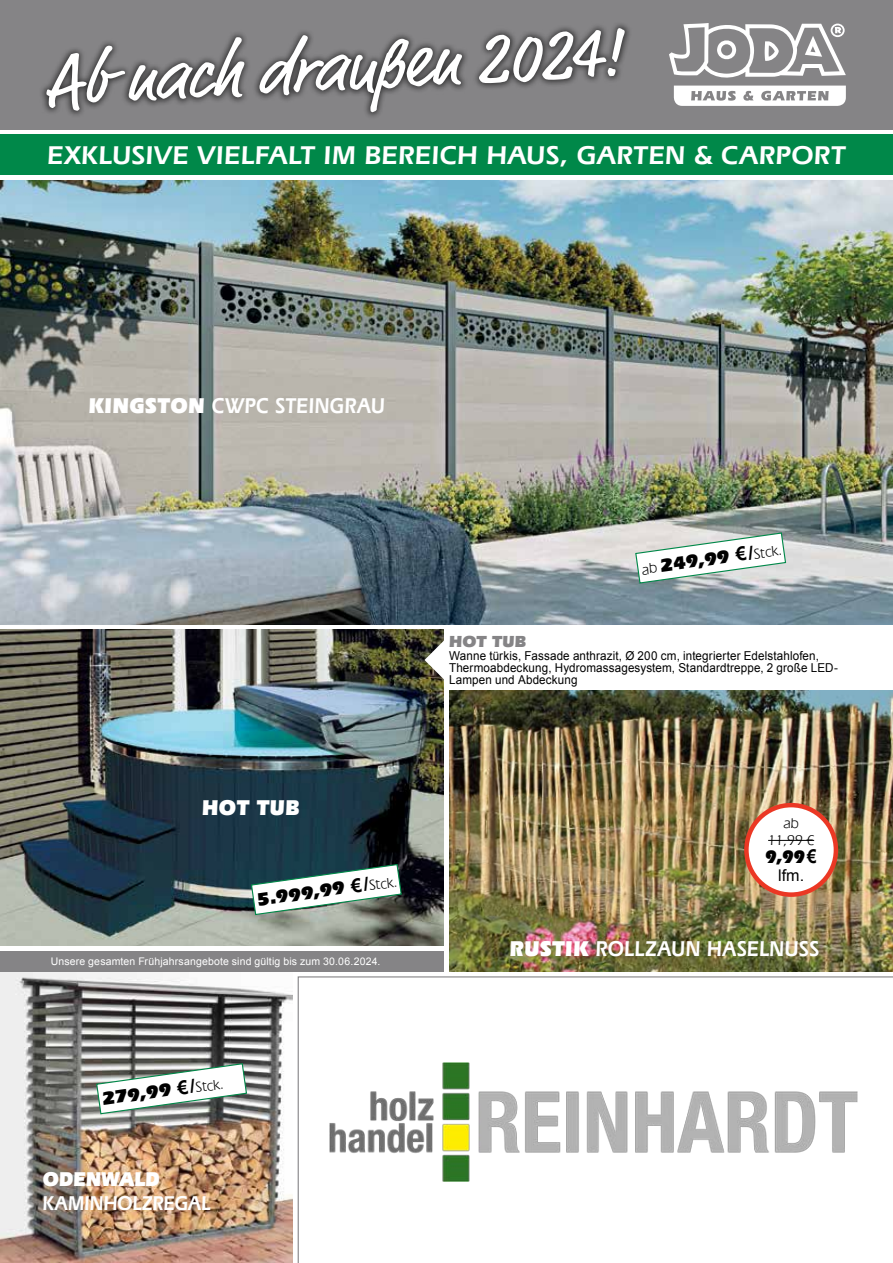
<style>
.page{position:relative;width:893px;height:1263px;background:#fff}
.page>*{position:absolute;margin:0;border:0;box-sizing:border-box;transform-origin:0 0}
.t1{font:72px "Market Pro";color:#fff}
.t2{font:600 27px "Eras IT Cby BT";letter-spacing:.03em;color:#fff}
.t3{font:600 22.5px "Eras IT Cby BT";letter-spacing:.03em;color:#fff;scale:.88 1}
.t4{font:900 22.5px "Eras IT Cby BT";letter-spacing:.025em;color:#fff;scale:.88 1}
.t5{font:600 21px "Eras IT Cby BT";letter-spacing:.01em;color:#fff;scale:.88 1}
.t6{font:900 21px "Eras IT Cby BT";letter-spacing:.01em;color:#fff;scale:.88 1}
.t7{font:900 19.05px "Eras IT Cby BT";color:#000}
.t8{font:900 19.05px "Eras IT Cby BT";color:#000;scale:.9 1}
.t9{font:900 16.8px "Eras IT Cby BT";letter-spacing:.005em;color:#858486;scale:.95 1}
.t10{font:16.2px "Arial";color:#000}
.t11{font:14.85px/17.7px "Eras IT Cby BT";color:#000;text-align:center}
.t12{font:12.3px/12.3px "Arial";letter-spacing:.01em;color:#000;scale:.95 1}
.t13{font:10.5px "Arial";letter-spacing:.015em;color:#fff}
.s1{font-weight:900}
.s2{font-family:"Arial";font-weight:700}
.s3{font-weight:400;font-size:14.85px}
.s4{font-weight:900;font-size:19.05px}
.s5{font-family:"Arial";font-weight:700;font-size:19.05px}
</style>
<div class="page">
<img style="left:0;top:180px;width:893px;height:444px">
<img style="left:0;top:629px;width:444px;height:317px">
<img style="left:449px;top:691px;width:444px;height:280px">
<img style="left:0;top:971px;width:293px;height:292px">
<svg style="left:298px;top:976px;width:595px;height:287px"></svg>
<div style="left:0;top:0;width:893px;height:129px;background:#858486"></div>
<div style="left:39px;top:21px;width:593px;height:98px;background:#000;opacity:.6"></div>
<div style="left:0;top:134px;width:893px;height:41px;background:#008849"></div>
<svg style="left:674px;top:86px;width:172px;height:20px"></svg>
<svg style="left:669px;top:23px;width:177px;height:55px"></svg>
<svg style="left:424px;top:640px;width:20px;height:39px"></svg>
<svg style="left:635px;top:532px;width:152px;height:52px"></svg>
<svg style="left:250px;top:863px;width:152px;height:53px"></svg>
<div style="left:746px;top:805px;width:90px;height:90px;background:#fff;border-radius:50%"></div>
<div style="left:744px;top:803px;width:94px;height:94px;border:4px solid #eb3824;border-radius:50%"></div>
<hr style="left:768px;top:840px;width:46px;height:1px;background:#000">
<svg style="left:95px;top:1062px;width:153px;height:53px"></svg>
<div style="left:0;top:951px;width:444px;height:20px;background:#858486"></div>
<img style="left:330px;top:1063px;width:527px;height:118px">
<h1 class="t1" style="left:42px;top:33px;width:579px;rotate:-3deg">Ab nach draußen 2024!</h1>
<h2 class="t2" style="left:48px;top:138px;width:799px">EXKLUSIVE VIELFALT IM BEREICH HAUS, GARTEN &amp; CARPORT</h2>
<h3 class="t3" style="left:89px;top:392px;width:338px"><span class="s1">KINGSTON</span> CWPC STEINGRAU</h3>
<h3 class="t4" style="left:202px;top:794px;width:112px">HOT TUB</h3>
<h3 class="t7" style="left:256px;top:888px;width:143px;rotate:-8deg">5.999,99 <span class="s2">€/</span><span class="s3">Stck.</span></h3>
<p class="t13" style="left:51px;top:954px;width:331px">Unsere gesamten Frühjahrsangebote sind gültig bis zum 30.06.2024.</p>
<h3 class="t7" style="left:101px;top:1087px;width:124px;rotate:-8deg">279,99 <span class="s2">€/</span><span class="s3">Stck.</span></h3>
<h3 class="t6" style="left:43px;top:1165px;width:134px">ODENWALD</h3>
<h3 class="t5" style="left:43px;top:1190px;width:192px">KAMINHOLZREGAL</h3>
<p class="t11" style="left:641px;top:561px;width:143px;rotate:-8deg">ab <span class="s4">249,99</span> <span class="s5">€/</span>Stck.</p>
<h3 class="t9" style="left:449px;top:631px;width:83px">HOT TUB</h3>
<p class="t12" style="left:449px;top:649px;width:411px">Wanne türkis, Fassade anthrazit, Ø 200 cm, integrierter Edelstahlofen,<br>Thermoabdeckung, Hydromassagesystem, Standardtreppe, 2 große LED-<br>Lampen und Abdeckung</p>
<p class="t11" style="left:768px;top:813px;width:47px">ab<br>11,99 ¤</p>
<h3 class="t8" style="left:765px;top:845px;width:58px">9,99<span class="s2">€</span></h3>
<h3 class="t10" style="left:778px;top:864px;width:28px">lfm.</h3>
<h3 class="t3" style="left:510px;top:934px;width:353px"><span class="s1">RUSTIK</span> ROLLZAUN HASELNUSS</h3>
</div>
